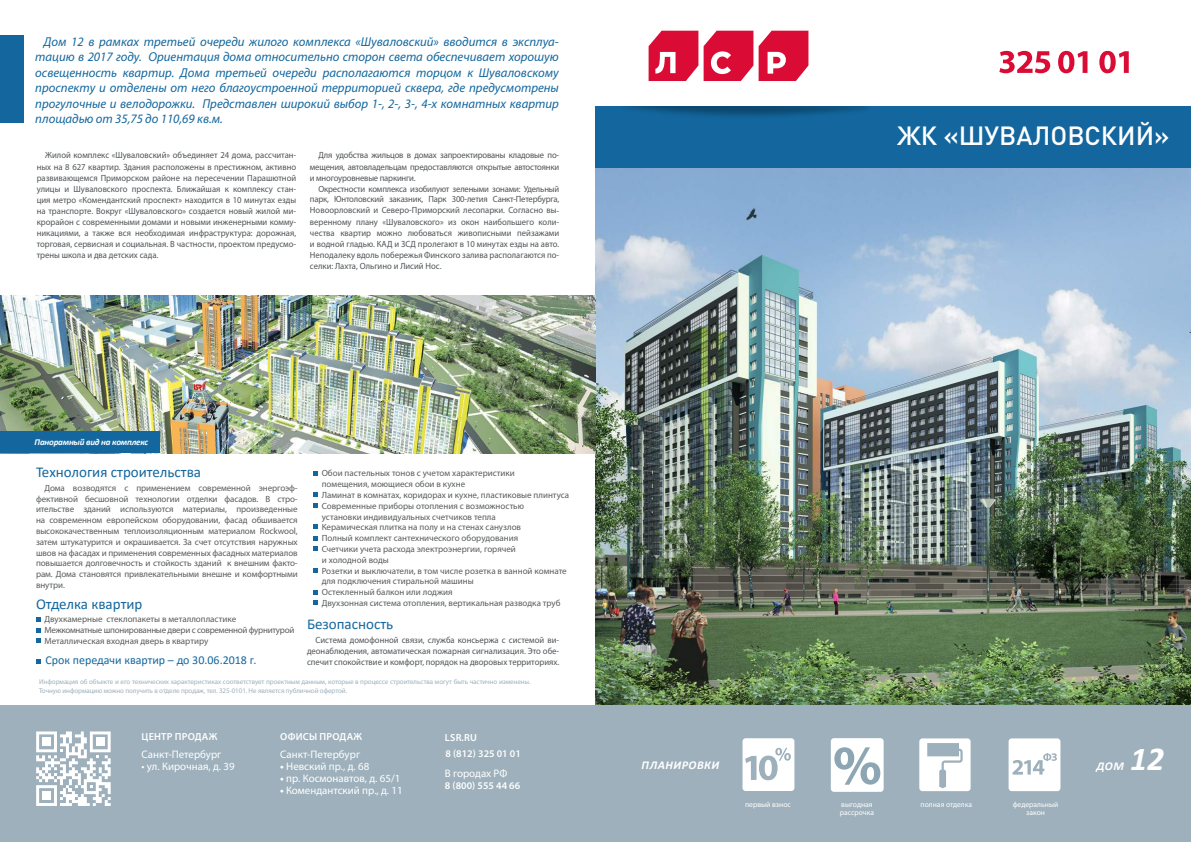
<style>
.page{position:relative;width:1191px;height:842px;background:#fff}
.page>*{position:absolute;margin:0;border:0;box-sizing:border-box;transform-origin:0 0}
.t1{font:italic 700 33.6px "Calibri";color:#fff}
.t2{font:500 26px "DIN Pro";color:#fff}
.t3{font:15px "Calibri";color:#13679e}
.t4{font:italic 12.9px/15.5px "Myriad Pro";color:#13679e;text-align:justify}
.t5{font:12px "Calibri";color:#13679e}
.t6{font:italic 700 12px "Calibri";letter-spacing:.04em;color:#fff}
.t7{font:10.9px "Myriad Pro";color:#fff}
.t8{font:600 10.2px "Myriad Pro";letter-spacing:.015em;color:#fff}
.t9{font:9px/11px "Myriad Pro";color:#505456;text-align:justify;scale:.96 1}
.t10{font:9px/10.8px "Myriad Pro";color:#595b5b}
.t11{font:italic 700 9px "Calibri";letter-spacing:-.025em;color:#fff}
.t12{font:7.6px/7.6px "Myriad Pro";color:#fff;text-align:center}
.t13{font:7px/8.4px "Myriad Pro";letter-spacing:-.01em;color:#9db0bb}
.s1{font-weight:700}
</style>
<div class="page">
<div style="left:0;top:705px;width:597px;height:137px;background:#9db0bb"></div>
<img style="left:595px;top:168px;width:596px;height:537px">
<div style="left:595px;top:99px;width:596px;height:69px;background:#13679e"></div>
<img style="left:618px;top:105px;width:254px;height:12px">
<div style="left:595px;top:0;width:596px;height:105px;background:#fff"></div>
<div style="left:595px;top:705px;width:596px;height:137px;background:#9db0bb"></div>
<div style="left:919px;top:738px;width:51px;height:53px;background:#fff;border-radius:3px"></div>
<svg style="left:927px;top:743px;width:35px;height:45px"></svg>
<div style="left:1008px;top:738px;width:52px;height:53px;background:#fff;border-radius:3px"></div>
<div style="left:742px;top:738px;width:52px;height:53px;background:#fff;border-radius:3px"></div>
<svg style="left:745px;top:748px;width:46px;height:32px"></svg>
<div style="left:831px;top:738px;width:52px;height:54px;background:#fff;border-radius:3px"></div>
<div style="left:0;top:35px;width:23px;height:88px;background:#13679e"></div>
<img style="left:0;top:296px;width:595px;height:157px">
<div style="left:0;top:432px;width:159px;height:21px;background:#13679e"></div>
<svg style="left:36px;top:731px;width:75px;height:75px"></svg>
<div style="left:42px;top:737px;width:9px;height:9px;background:#fff"></div>
<div style="left:42px;top:791px;width:9px;height:9px;background:#fff"></div>
<div style="left:96px;top:737px;width:9px;height:9px;background:#fff"></div>
<svg style="left:1012px;top:753px;width:45px;height:22px"></svg>
<svg style="left:834px;top:747px;width:46px;height:38px"></svg>
<svg style="left:36px;top:617px;width:5px;height:4px"></svg>
<svg style="left:36px;top:628px;width:5px;height:4px"></svg>
<svg style="left:36px;top:639px;width:5px;height:4px"></svg>
<svg style="left:36px;top:659px;width:5px;height:5px"></svg>
<svg style="left:313px;top:471px;width:4px;height:5px"></svg>
<svg style="left:313px;top:492px;width:4px;height:5px"></svg>
<svg style="left:313px;top:503px;width:4px;height:5px"></svg>
<svg style="left:313px;top:524px;width:4px;height:5px"></svg>
<svg style="left:313px;top:536px;width:4px;height:15px"></svg>
<svg style="left:313px;top:568px;width:4px;height:5px"></svg>
<svg style="left:313px;top:590px;width:4px;height:4px"></svg>
<svg style="left:313px;top:600px;width:4px;height:5px"></svg>
<svg style="left:999px;top:51px;width:51px;height:22px"></svg>
<svg style="left:1058px;top:51px;width:29px;height:22px"></svg>
<svg style="left:1099px;top:51px;width:29px;height:22px"></svg>
<svg style="left:648px;top:31px;width:160px;height:50px"></svg>
<p class="t4" style="left:35px;top:33px;width:525px;text-indent:9px">Дом 12 в рамках третьей очереди жилого комплекса «Шуваловский» вводится в эксплуа&shy;тацию в 2017 году. Ориентация дома относительно сторон света обеспечивает хорошую освещенность квартир. Дома третьей очереди располагаются торцом к Шуваловскому проспекту и отделены от него благоустроенной территорией сквера, где предусмотрены прогулочные и велодорожки. Представлен широкий выбор 1-, 2-, 3-, 4-х комнатных квартир площадью от 35,75 до 110,69 кв.м.</p>
<p class="t9" style="left:37px;top:150px;width:272px;text-indent:9px">Жилой комплекс «Шуваловский» объединяет 24 дома, рассчитан&shy;ных на 8 627 квартир. Здания расположены в престижном, активно развивающемся Приморском районе на пересечении Парашютной улицы и Шуваловского проспекта. Ближайшая к комплексу стан&shy;ция метро «Комендантский проспект» находится в 10 минутах езды на транспорте. Вокруг «Шуваловского» создается новый жилой ми&shy;крорайон с современными домами и новыми инженерными комму&shy;никациями, а также вся необходимая инфраструктура: дорожная, торговая, сервисная и социальная. В частности, проектом предусмо&shy;трены школа и два детских сада.</p>
<p class="t9" style="left:310px;top:150px;width:261px;text-indent:9px">Для удобства жильцов в домах запроектированы кладовые по&shy;мещения, автовладельцам предоставляются открытые автостоянки и многоуровневые паркинги.</p>
<p class="t9" style="left:310px;top:183px;width:261px;text-indent:9px">Окрестности комплекса изобилуют зелеными зонами: Удельный парк, Юнтоловский заказник, Парк 300-летия Санкт-Петербурга, Новоорловский и Северо-Приморский лесопарки. Согласно вы&shy;веренному плану «Шуваловского» из окон наибольшего коли&shy;чества квартир можно любоваться живописными пейзажами и водной гладью. КАД и ЗСД пролегают в 10 минутах езды на авто.<br>Неподалеку вдоль побережья Финского залива располагаются по&shy;селки: Лахта, Ольгино и Лисий Нос.</p>
<p class="t11" style="left:35px;top:435px;width:115px">Панорамный вид на комплекс</p>
<h3 class="t3" style="left:36px;top:462px;width:167px">Технология строительства</h3>
<p class="t10" style="left:36px;top:482px;width:263px;text-align:justify;text-indent:9px">Дома возводятся с применением современной энергоэф&shy;фективной бесшовной технологии отделки фасадов. В стро&shy;ительстве зданий используются материалы, произведенные на современном европейском оборудовании, фасад обшивается высококачественным теплоизоляционным материалом Rockwool, затем штукатурится и окрашивается. За счет отсутствия наружных швов на фасадах и применения современных фасадных материалов повышается долговечность и стойкость зданий к внешним факто&shy;рам. Дома становятся привлекательными внешне и комфортными внутри.</p>
<h3 class="t3" style="left:36px;top:593px;width:108px">Отделка квартир</h3>
<p class="t10" style="left:44px;top:614px;width:251px">Двухкамерные стеклопакеты в металлопластике<br>Межкомнатные шпонированные двери с современной фурнитурой<br>Металлическая входная дверь в квартиру</p>
<h3 class="t3" style="left:307px;top:614px;width:88px">Безопасность</h3>
<p class="t10" style="left:322px;top:468px;width:249px">Обои пастельных тонов с учетом характеристики<br>помещения, моющиеся обои в кухне<br>Ламинат в комнатах, коридорах и кухне, пластиковые плинтуса Современные приборы отопления с возможностью<br>установки индивидуальных счетчиков тепла<br>Керамическая плитка на полу и на стенах санузлов<br>Полный комплект сантехнического оборудования<br>Счетчики учета расхода электроэнергии, горячей<br>и холодной воды<br>Розетки и выключатели, в том числе розетка в ванной комнате для подключения стиральной машины<br>Остекленный балкон или лоджия<br>Двухзонная система отопления, вертикальная разводка труб</p>
<p class="t9" style="left:307px;top:635px;width:264px;text-indent:9px">Система домофонной связи, служба консьержа с системой ви&shy;деонаблюдения, автоматическая пожарная сигнализация. Это обе&shy;спечит спокойствие и комфорт, порядок на дворовых территориях.</p>
<h3 class="t5" style="left:45px;top:652px;width:212px">Срок передачи квартир – до 30.06.2018 г.</h3>
<p class="t13" style="left:39px;top:677px;width:493px">Информация об объекте и его технических характеристиках соответствует проектным данным, которые в процессе строительства могут быть частично изменены.<br>Точную информацию можно получить в отделе продаж, тел. 325-0101. Не является публичной офертой.</p>
<p class="t8" style="left:142px;top:730px;width:77px">ЦЕНТР ПРОДАЖ</p>
<p class="t8" style="left:280px;top:730px;width:83px">ОФИСЫ ПРОДАЖ</p>
<p class="t8" style="left:445px;top:731px;width:34px">LSR.RU</p>
<p class="t7" style="left:141px;top:748px;width:81px">Санкт-Петербург</p>
<p class="t7" style="left:141px;top:760px;width:95px">• ул. Кирочная, д. 39</p>
<p class="t7" style="left:280px;top:748px;width:81px">Санкт-Петербург</p>
<p class="t7" style="left:280px;top:760px;width:91px"><span class="s1">•</span> Невский пр., д. 68</p>
<p class="t7" style="left:280px;top:771px;width:122px"><span class="s1">•</span> пр. Космонавтов, д. 65/1</p>
<p class="t7" style="left:280px;top:783px;width:124px"><span class="s1">•</span> Комендантский пр., д. 11</p>
<p class="t8" style="left:445px;top:747px;width:77px">8 (812) 325 01 01</p>
<p class="t7" style="left:445px;top:766px;width:64px">В городах РФ</p>
<p class="t8" style="left:445px;top:779px;width:77px">8 (800) 555 44 66</p>
<h2 class="t2" style="left:897px;top:118px;width:274px">ЖК «ШУВАЛОВСКИЙ»</h2>
<h3 class="t6" style="left:641px;top:757px;width:79px">ПЛАНИРОВКИ</h3>
<p class="t12" style="left:745px;top:800px;width:47px">первый взнос</p>
<p class="t12" style="left:839px;top:800px;width:36px;text-align:left">выгодная рассрочка</p>
<p class="t12" style="left:920px;top:800px;width:53px">полная отделка</p>
<p class="t12" style="left:1012px;top:800px;width:47px">федеральный закон</p>
<h1 class="t1" style="left:1130px;top:735px;width:36px">12</h1>
<h3 class="t6" style="left:1096px;top:757px;width:29px">ДОМ</h3>
</div>
